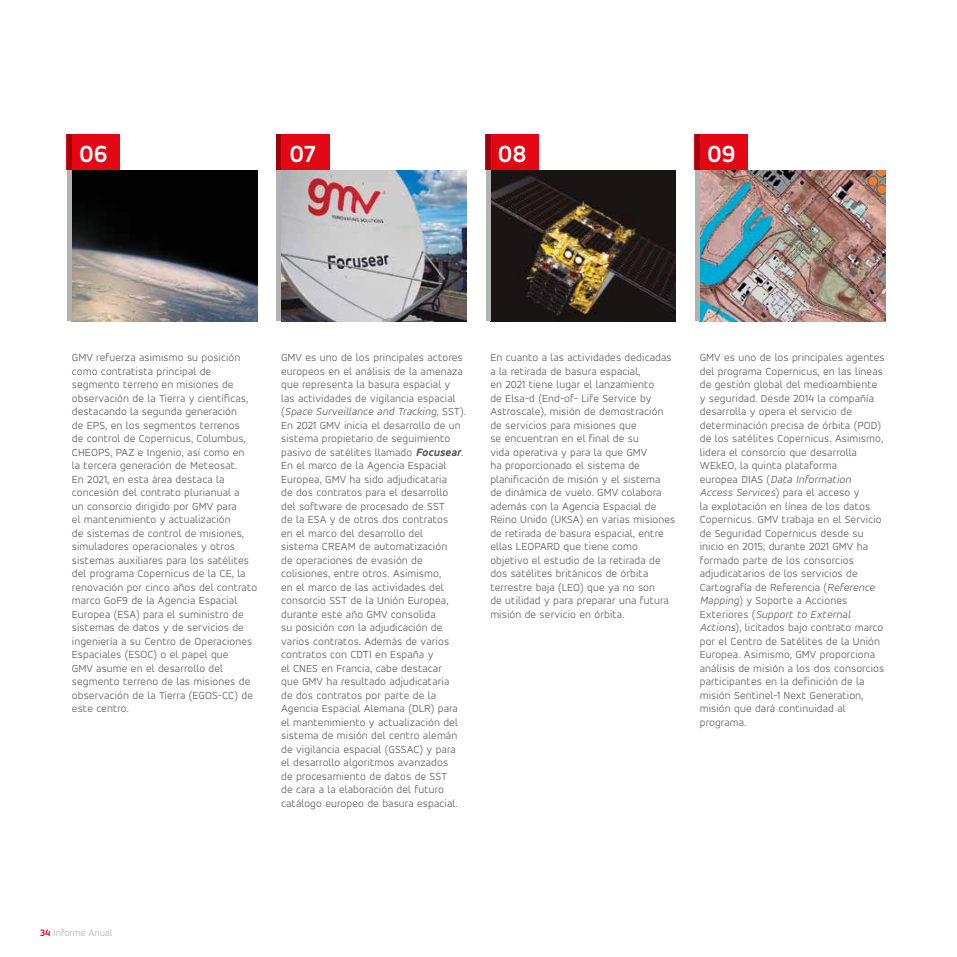
<style>
.page{position:relative;width:957px;height:957px;background:#fff}
.page>*{position:absolute;margin:0;border:0;box-sizing:border-box;transform-origin:0 0}
.t1{font:700 25px "Accord Alternate";color:#fff}
.t2{font:300 11.25px/13.5px "Accord Alternate";letter-spacing:.01em;color:#575756}
.t3{font:300 10px "Accord Alternate";color:#b3b2b2}
.s1{font-style:italic}
.s2{font-weight:700;font-style:italic;font-stretch:expanded}
.s3{font-weight:700;color:#e30613}
</style>
<div class="page">
<img style="left:281px;top:170px;width:185px;height:151px">
<img style="left:72px;top:170px;width:185px;height:151px">
<img style="left:490px;top:170px;width:186px;height:151px">
<img style="left:700px;top:170px;width:185px;height:151px">
<div style="left:695px;top:135px;width:5px;height:186px;background:#b3b2b2"></div>
<div style="left:485px;top:135px;width:5px;height:186px;background:#b3b2b2"></div>
<div style="left:276px;top:135px;width:5px;height:186px;background:#b3b2b2"></div>
<div style="left:67px;top:135px;width:5px;height:186px;background:#b3b2b2"></div>
<div style="left:695px;top:135px;width:53px;height:35px;background:#e30613"></div>
<div style="left:485px;top:135px;width:54px;height:35px;background:#e30613"></div>
<div style="left:276px;top:135px;width:53px;height:35px;background:#e30613"></div>
<div style="left:67px;top:135px;width:53px;height:35px;background:#e30613"></div>
<h1 class="t1" style="left:79px;top:138px;width:30px">06</h1>
<h1 class="t1" style="left:289px;top:138px;width:28px">07</h1>
<h1 class="t1" style="left:498px;top:138px;width:30px">08</h1>
<h1 class="t1" style="left:707px;top:138px;width:30px">09</h1>
<p class="t2" style="left:72px;top:350px;width:187px">GMV refuerza asimismo su posición como contratista principal de segmento terreno en misiones de observación de la Tierra y científicas, destacando la segunda generación<br>de EPS, en los segmentos terrenos<br>de control de Copernicus, Columbus, CHEOPS, PAZ e Ingenio, así como en<br>la tercera generación de Meteosat.<br>En 2021, en esta área destaca la concesión del contrato plurianual a<br>un consorcio dirigido por GMV para<br>el mantenimiento y actualización<br>de sistemas de control de misiones, simuladores operacionales y otros sistemas auxiliares para los satélites del programa Copernicus de la CE, la renovación por cinco años del contrato marco GoF9 de la Agencia Espacial Europea (ESA) para el suministro de sistemas de datos y de servicios de ingeniería a su Centro de Operaciones Espaciales (ESOC) o el papel que<br>GMV asume en el desarrollo del segmento terreno de las misiones de observación de la Tierra (EGOS-CC) de este centro.</p>
<p class="t2" style="left:490px;top:350px;width:186px">En cuanto a las actividades dedicadas a la retirada de basura espacial,<br>en 2021 tiene lugar el lanzamiento<br>de Elsa-d (End-of- Life Service by Astroscale), misión de demostración de servicios para misiones que<br>se encuentran en el final de su<br>vida operativa y para la que GMV<br>ha proporcionado el sistema de planificación de misión y el sistema<br>de dinámica de vuelo. GMV colabora además con la Agencia Espacial de Reino Unido (UKSA) en varias misiones de retirada de basura espacial, entre ellas LEOPARD que tiene como objetivo el estudio de la retirada de dos satélites británicos de órbita terrestre baja (LEO) que ya no son<br>de utilidad y para preparar una futura misión de servicio en órbita.</p>
<p class="t2" style="left:700px;top:350px;width:186px">GMV es uno de los principales agentes del programa Copernicus, en las líneas de gestión global del medioambiente y seguridad. Desde 2014 la compañía desarrolla y opera el servicio de determinación precisa de órbita (POD) de los satélites Copernicus. Asimismo, lidera el consorcio que desarrolla WEkEO, la quinta plataforma<br>europea DIAS (<span class="s1">Data Information Access Services</span>) para el acceso y<br>la explotación en línea de los datos Copernicus. GMV trabaja en el Servicio de Seguridad Copernicus desde su inicio en 2015; durante 2021 GMV ha formado parte de los consorcios adjudicatarios de los servicios de Cartografía de Referencia (<span class="s1">Reference Mapping</span>) y Soporte a Acciones Exteriores (<span class="s1">Support to External Actions</span>), licitados bajo contrato marco por el Centro de Satélites de la Unión Europea. Asimismo, GMV proporciona análisis de misión a los dos consorcios participantes en la definición de la misión Sentinel-1 Next Generation, misión que dará continuidad al programa.</p>
<p class="t2" style="left:281px;top:350px;width:186px">GMV es uno de los principales actores europeos en el análisis de la amenaza que representa la basura espacial y las actividades de vigilancia espacial (<span class="s1">Space Surveillance and Tracking</span>, SST).<br>En 2021 GMV inicia el desarrollo de un sistema propietario de seguimiento pasivo de satélites llamado <span class="s2">Focusear</span>.<br>En el marco de la Agencia Espacial Europea, GMV ha sido adjudicataria<br>de dos contratos para el desarrollo<br>del software de procesado de SST<br>de la ESA y de otros dos contratos<br>en el marco del desarrollo del<br>sistema CREAM de automatización<br>de operaciones de evasión de colisiones, entre otros. Asimismo,<br>en el marco de las actividades del consorcio SST de la Unión Europea, durante este año GMV consolida<br>su posición con la adjudicación de varios contratos. Además de varios contratos con CDTI en España y<br>el CNES en Francia, cabe destacar<br>que GMV ha resultado adjudicataria<br>de dos contratos por parte de la Agencia Espacial Alemana (DLR) para el mantenimiento y actualización del sistema de misión del centro alemán de vigilancia espacial (GSSAC) y para el desarrollo algoritmos avanzados<br>de procesamiento de datos de SST<br>de cara a la elaboración del futuro catálogo europeo de basura espacial.</p>
<p class="t3" style="left:40px;top:926px;width:74px"><span class="s3">34</span> Informe Anual</p>
</div>
